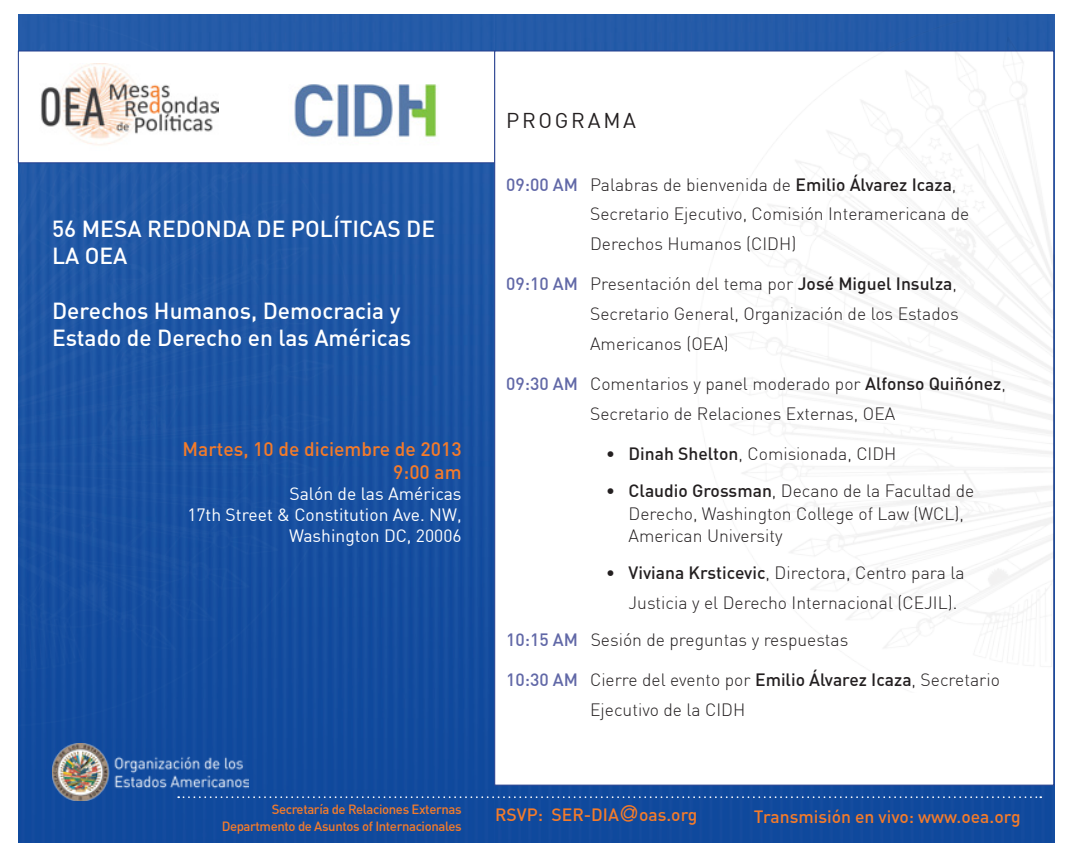
<style>
.page{position:relative;width:1071px;height:861px;background:#fff}
.page>*{position:absolute;margin:0;border:0;box-sizing:border-box;transform-origin:0 0}
.t1{font:500 22.75px/27.3px "DIN";color:#fff}
.t2{font:21px "DIN";letter-spacing:.13em;color:#231f20}
.t3{font:500 19.25px "DIN";color:#f47b2a}
.t4{font:300 17.5px/29.8px "DIN";color:#231f20}
.t5{font:17.5px "DIN";color:#fff}
.t6{font:500 17.5px "DIN";color:#f47b2a}
.t7{font:500 13.12px "DIN";letter-spacing:-.03em;color:#f47b2a}
.s1{font-weight:500;color:#6168a7}
.s2{font-weight:500}
.s3{font-family:"Dustismo";font-weight:400;font-size:22.75px}
</style>
<div class="page">
<img style="left:18px;top:15px;width:1036px;height:828px">
<img style="left:17px;top:14px;width:341px;height:713px">
<div style="left:18px;top:51px;width:477px;height:112px;background:#fff;border:1px solid #253f8e"></div>
<div style="left:494px;top:51px;width:560px;height:735px;background:#fff;border:1px solid #253f8e"></div>
<img style="left:40px;top:63px;width:178px;height:83px">
<img style="left:52px;top:743px;width:197px;height:57px">
<svg style="left:178px;top:796px;width:863px;height:2px;background:#426fb1"></svg>
<img style="left:696px;top:15px;width:358px;height:678px">
<img style="left:294px;top:84px;width:143px;height:54px">
<p class="t1" style="left:52px;top:214px;width:385px">56 MESA REDONDA DE POLÍTICAS DE<br>LA OEA</p>
<p class="t1" style="left:52px;top:296px;width:361px">Derechos Humanos, Democracia y<br>Estado de Derecho en las Américas</p>
<p class="t3" style="left:183px;top:436px;width:281px">Martes, 10 de diciembre de 2013</p>
<p class="t3" style="left:393px;top:459px;width:70px">9:00 am</p>
<p class="t5" style="left:289px;top:482px;width:174px">Salón de las Américas</p>
<p class="t5" style="left:187px;top:503px;width:276px">17th Street &amp; Constitution Ave. NW,</p>
<p class="t5" style="left:289px;top:524px;width:174px">Washington DC, 20006</p>
<p class="t7" style="left:272px;top:800px;width:191px">Secretaría de Relaciones Externas</p>
<p class="t7" style="left:222px;top:818px;width:241px">Departmento de Asuntos of Internacionales</p>
<p class="t2" style="left:506px;top:107px;width:131px">PROGRAMA</p>
<p class="t4" style="left:590px;top:169px;width:381px;text-indent:-84px"><span class="s1">09:00 AM</span> Palabras de bienvenida de <span class="s2">Emilio Álvarez Icaza</span>,<br>Secretario Ejecutivo, Comisión Interamericana de<br>Derechos Humanos (CIDH)</p>
<p class="t4" style="left:590px;top:269px;width:370px;text-align:justify;text-indent:-84px"><span class="s1">09:10 AM</span> Presentación del tema por <span class="s2">José Miguel Insulza</span>, Secretario General, Organización de los Estados Americanos (OEA)</p>
<p class="t4" style="left:590px;top:369px;width:417px;text-indent:-84px"><span class="s1">09:30 AM</span> Comentarios y panel moderado por <span class="s2">Alfonso Quiñónez</span>,<br>Secretario de Relaciones Externas, OEA</p>
<p class="t4" style="left:606px;top:439px;width:292px">• <span class="s2">Dinah Shelton</span>, Comisionada, CIDH</p>
<p class="t4" style="left:629px;top:479px;width:347px;line-height:22.8px;text-indent:-23px">• <span class="s2">Claudio Grossman</span>, Decano de la Facultad de<br>Derecho, Washington College of Law (WCL),<br>American University</p>
<p class="t4" style="left:629px;top:558px;width:338px;text-indent:-23px">• <span class="s2">Viviana Krsticevic</span>, Directora, Centro para la<br>Justicia y el Derecho Internacional (CEJIL).</p>
<p class="t4" style="left:506px;top:624px;width:344px"><span class="s1">10:15 AM</span> Sesión de preguntas y respuestas</p>
<p class="t4" style="left:590px;top:665px;width:411px;text-indent:-84px"><span class="s1">10:30 AM</span> Cierre del evento por <span class="s2">Emilio Álvarez Icaza</span>, Secretario<br>Ejecutivo de la CIDH</p>
<p class="t6" style="left:495px;top:804px;width:204px">RSVP: SER-DIA<span class="s3">@</span>oas.org</p>
<p class="t6" style="left:754px;top:806px;width:268px">Transmisión en vivo: www.oea.org</p>
</div>
